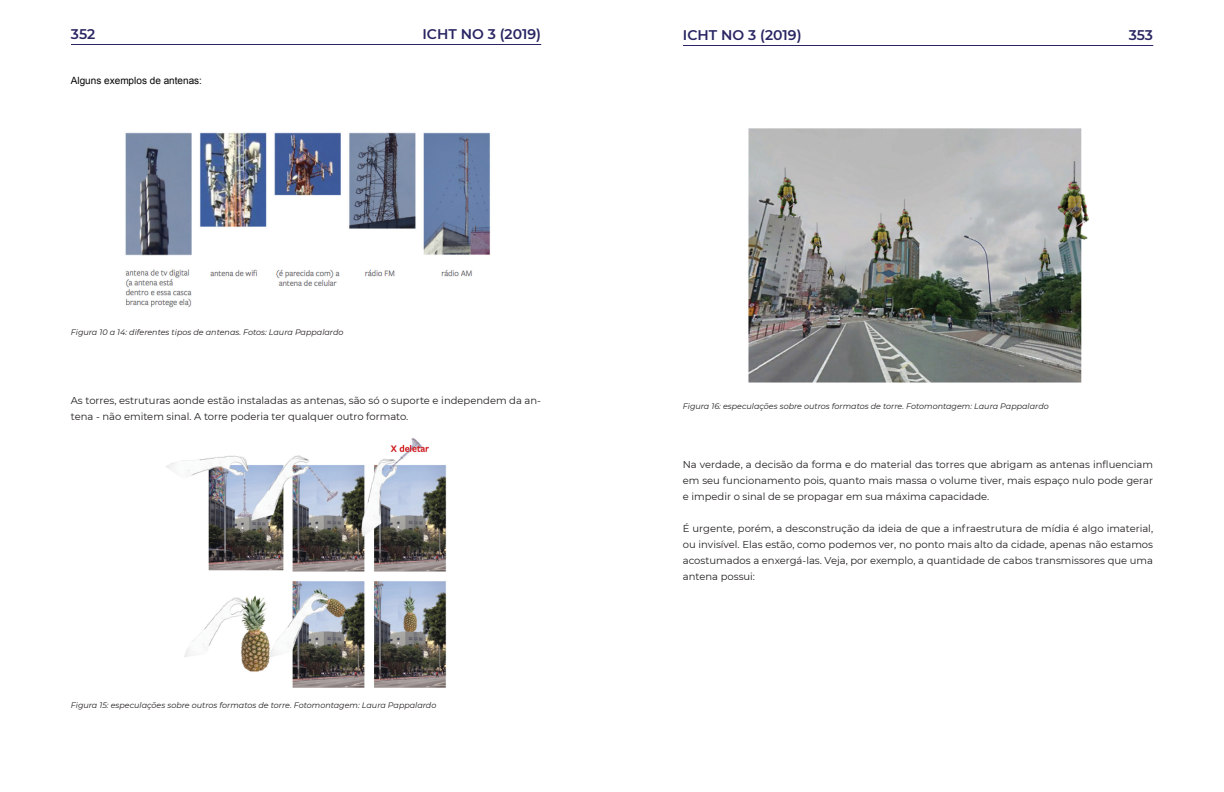
<style>
.page{position:relative;width:1224px;height:792px;background:#fff}
.page>*{position:absolute;margin:0;border:0;box-sizing:border-box;transform-origin:0 0}
.t1{font:600 14px "Montserrat";color:#282562}
.t2{font:10px/16px "Montserrat";color:#231f20;text-align:justify}
.t3{font:10px "Arial";color:#040503}
.t4{font:italic 8px "Montserrat";color:#231f20}
</style>
<div class="page">
<hr style="left:71px;top:44px;width:470px;height:1px;background:#282562">
<hr style="left:683px;top:45px;width:470px;height:1px;background:#282562">
<img style="left:748px;top:128px;width:341px;height:255px">
<img style="left:125px;top:132px;width:365px;height:176px">
<img style="left:166px;top:437px;width:281px;height:251px">
<h1 class="t1" style="left:71px;top:24px;width:26px">352</h1>
<h1 class="t1" style="left:422px;top:24px;width:120px">ICHT NO 3 (2019)</h1>
<h1 class="t1" style="left:683px;top:25px;width:120px">ICHT NO 3 (2019)</h1>
<h1 class="t1" style="left:1129px;top:25px;width:26px">353</h1>
<p class="t3" style="left:71px;top:74px;width:133px">Alguns exemplos de antenas:</p>
<p class="t4" style="left:71px;top:326px;width:274px">Figura 10 a 14: diferentes tipos de antenas. Fotos: Laura Pappalardo</p>
<p class="t2" style="left:71px;top:392px;width:472px">As torres, estruturas aonde estão instaladas as antenas, são só o suporte e independem da an&shy;tena - não emitem sinal. A torre poderia ter qualquer outro formato.</p>
<p class="t4" style="left:71px;top:700px;width:367px">Figura 15: especulações sobre outros formatos de torre. Fotomontagem: Laura Pappalardo</p>
<p class="t4" style="left:683px;top:401px;width:367px">Figura 16: especulações sobre outros formatos de torre. Fotomontagem: Laura Pappalardo</p>
<p class="t2" style="left:683px;top:456px;width:472px">Na verdade, a decisão da forma e do material das torres que abrigam as antenas influenciam em seu funcionamento pois, quanto mais massa o volume tiver, mais espaço nulo pode gerar e impedir o sinal de se propagar em sua máxima capacidade.</p>
<p class="t2" style="left:683px;top:520px;width:472px">É urgente, porém, a desconstrução da ideia de que a infraestrutura de mídia é algo imaterial, ou invisível. Elas estão, como podemos ver, no ponto mais alto da cidade, apenas não estamos acostumados a enxergá-las. Veja, por exemplo, a quantidade de cabos transmissores que uma antena possui:</p>
</div>
